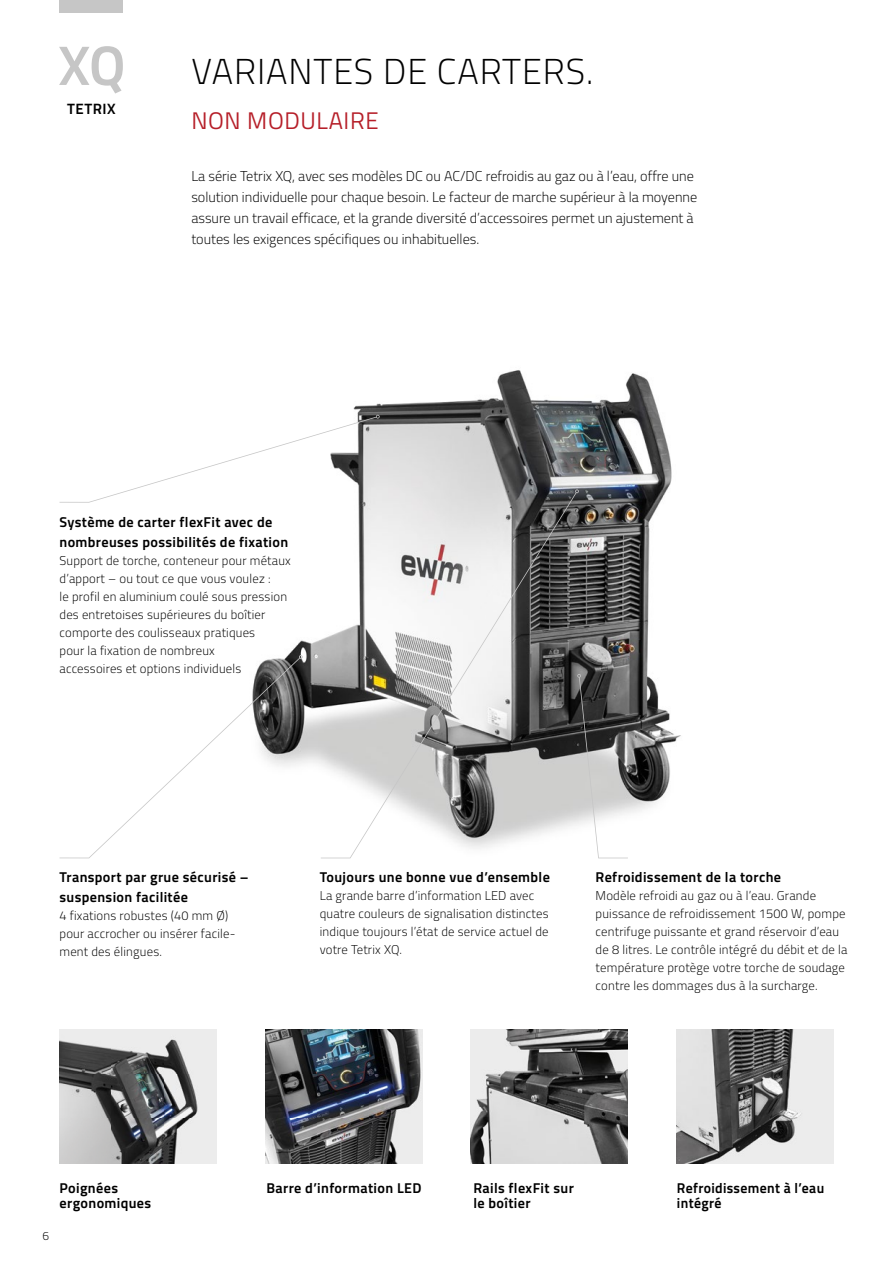
<style>
.page{position:relative;width:893px;height:1263px;background:#fff}
.page>*{position:absolute;margin:0;border:0;box-sizing:border-box;transform-origin:0 0}
.t1{font:300 36px "Titillium Text";letter-spacing:.025em;color:#000}
.t2{font:24px "Titillium Text";letter-spacing:.025em;color:#b61f29}
.t3{font:700 15px "Titillium Text";letter-spacing:.03em;color:#000}
.t4{font:300 14.25px/21px "Titillium Text";color:#000}
.t5{font:700 14.25px/15px "Titillium Text";letter-spacing:.025em;color:#000}
.t6{font:300 12.75px/18px "Titillium Text";letter-spacing:.015em;color:#000}
.t7{font:300 12px "Titillium Text";color:#000}
</style>
<div class="page">
<img style="left:60px;top:1029px;width:157px;height:134px">
<img style="left:265px;top:1029px;width:157px;height:134px">
<img style="left:471px;top:1029px;width:157px;height:134px">
<img style="left:676px;top:1029px;width:157px;height:134px">
<img style="left:285px;top:370px;width:396px;height:489px">
<svg style="left:60px;top:658px;width:240px;height:200px"></svg>
<svg style="left:299px;top:655px;width:4px;height:4px"></svg>
<svg style="left:60px;top:415px;width:320px;height:88px"></svg>
<svg style="left:321px;top:492px;width:256px;height:366px"></svg>
<svg style="left:575px;top:489px;width:4px;height:4px"></svg>
<svg style="left:577px;top:674px;width:51px;height:184px"></svg>
<svg style="left:59px;top:46px;width:64px;height:47px"></svg>
<div style="left:59px;top:0;width:64px;height:13px;background:#c6c6c6"></div>
<p class="t3" style="left:67px;top:97px;width:50px">TETRIX</p>
<h1 class="t1" style="left:191px;top:46px;width:404px">VARIANTES DE CARTERS.</h1>
<h2 class="t2" style="left:191px;top:103px;width:189px">NON MODULAIRE</h2>
<p class="t4" style="left:191px;top:165px;width:507px">La série Tetrix XQ, avec ses modèles DC ou AC/DC refroidis au gaz ou à l’eau, offre une solution individuelle pour chaque besoin. Le facteur de marche supérieur à la moyenne assure un travail efficace, et la grande diversité d’accessoires permet un ajustement à toutes les exigences spécifiques ou inhabituelles.</p>
<p class="t5" style="left:60px;top:512px;width:230px;line-height:19.5px">Système de carter flexFit avec de nombreuses possibilités de fixation</p>
<p class="t6" style="left:60px;top:550px;width:233px">Support de torche, conteneur pour métaux d’apport – ou tout ce que vous voulez :<br>le profil en aluminium coulé sous pression des entretoises supérieures du boîtier comporte des coulisseaux pratiques<br>pour la fixation de nombreux<br>accessoires et options individuels</p>
<p class="t5" style="left:60px;top:867px;width:191px;line-height:19.5px">Transport par grue sécurisé – suspension facilitée</p>
<p class="t6" style="left:60px;top:906px;width:177px">4 fixations robustes (40 mm Ø) pour accrocher ou insérer facile&shy;ment des élingues.</p>
<p class="t5" style="left:320px;top:869px;width:232px">Toujours une bonne vue d’ensemble</p>
<p class="t6" style="left:320px;top:886px;width:230px">La grande barre d’information LED avec quatre couleurs de signalisation distinctes indique toujours l’état de service actuel de votre Tetrix XQ.</p>
<p class="t5" style="left:596px;top:869px;width:187px">Refroidissement de la torche</p>
<p class="t6" style="left:596px;top:886px;width:253px">Modèle refroidi au gaz ou à l’eau. Grande puissance de refroidissement 1500 W, pompe centrifuge puissante et grand réservoir d’eau de 8 litres. Le contrôle intégré du débit et de la température protège votre torche de soudage contre les dommages dus à la surcharge.</p>
<p class="t7" style="left:43px;top:1227px;width:8px">6</p>
<p class="t5" style="left:60px;top:1180px;width:93px">Poignées ergonomiques</p>
<p class="t5" style="left:266px;top:1180px;width:156px">Barre d’information LED</p>
<p class="t5" style="left:473px;top:1180px;width:102px">Rails flexFit sur le boîtier</p>
<p class="t5" style="left:677px;top:1180px;width:149px">Refroidissement à l’eau intégré</p>
</div>
